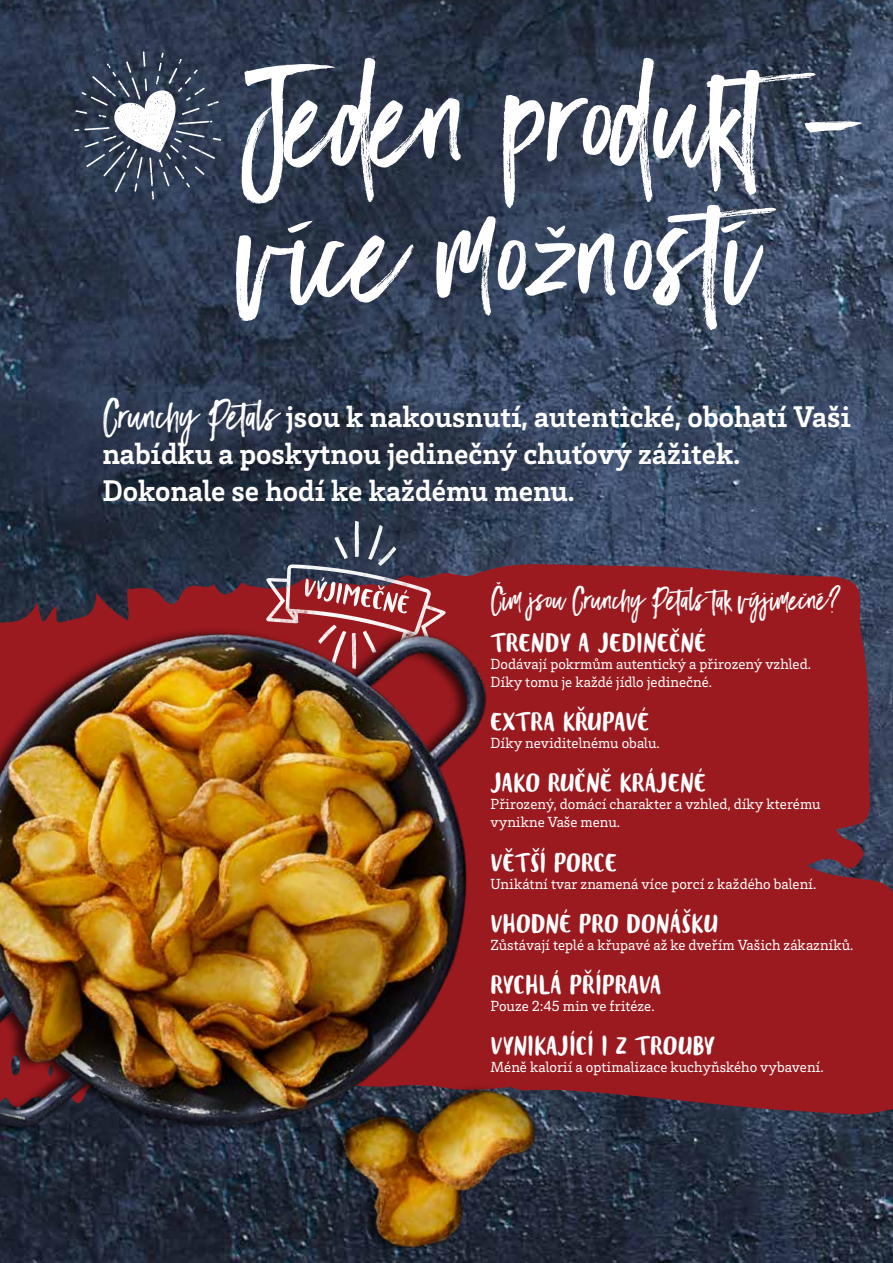
<style>
.page{position:relative;width:893px;height:1263px;background:#fff}
.page>*{position:absolute;margin:0;border:0;box-sizing:border-box;transform-origin:0 0}
.t1{font:135px/135px "Black Diamond";color:#fff}
.t2{font:700 30.6px/36.8px "Brix Slab";color:#fff}
.t3{font:28.5px "Black Diamond";color:#fff}
.t4{font:21px "Blog Script";color:#fff}
.t5{font:15px/18px "Brix Slab";color:#fff}
.s1{font-family:"Black Diamond";font-weight:400;font-size:37.5px}
</style>
<div class="page">
<img style="left:0;top:0;width:893px;height:1263px">
<svg style="left:74px;top:51px;width:147px;height:111px"></svg>
<svg style="left:855px;top:563px;width:38px;height:565px;background:#6c2e3c"></svg>
<img style="left:0;top:162px;width:855px;height:1101px">
<h1 class="t1" style="left:240px;top:44px;width:634px">Jeden produkt&shy;více možností</h1>
<h2 class="t2" style="left:102px;top:397px;width:750px"><span class="s1">Crunchy Petals</span> jsou k nakousnutí, autentické, obohatí Vaši nabídku a poskytnou jedinečný chuťový zážitek.<br>Dokonale se hodí ke každému menu.</h2>
<h3 class="t3" style="left:491px;top:581px;width:351px">Čím jsou Crunchy Petals tak výjimečné?</h3>
<h3 class="t4" style="left:491px;top:631px;width:218px">TRENDY A JEDINEČNÉ</h3>
<p class="t5" style="left:491px;top:654px;width:322px">Dodávají pokrmům autentický a přirozený vzhled.<br>Díky tomu je každé jídlo jedinečné.</p>
<h3 class="t4" style="left:491px;top:710px;width:160px">EXTRA KŘUPAVÉ</h3>
<p class="t5" style="left:491px;top:733px;width:171px">Díky neviditelnému obalu.</p>
<h3 class="t4" style="left:491px;top:772px;width:217px">JAKO RUČNĚ KRÁJENÉ</h3>
<p class="t5" style="left:491px;top:795px;width:331px">Přirozený, domácí charakter a vzhled, díky kterému vynikne Vaše menu.</p>
<h3 class="t4" style="left:491px;top:851px;width:128px">VĚTŠÍ PORCE</h3>
<p class="t5" style="left:491px;top:874px;width:327px">Unikátní tvar znamená více porcí z každého balení.</p>
<h3 class="t4" style="left:491px;top:912px;width:229px">VHODNÉ PRO DONÁŠKU</h3>
<p class="t5" style="left:491px;top:935px;width:364px">Zůstávají teplé a křupavé až ke dveřím Vašich zákazníků.</p>
<h3 class="t4" style="left:491px;top:973px;width:173px">RYCHLÁ PŘÍPRAVA</h3>
<p class="t5" style="left:491px;top:996px;width:165px">Pouze 2:45 min ve fritéze.</p>
<h3 class="t4" style="left:491px;top:1035px;width:226px">VYNIKAJÍCÍ I Z TROUBY</h3>
<p class="t5" style="left:491px;top:1058px;width:335px">Méně kalorií a optimalizace kuchyňského vybavení.</p>
</div>
